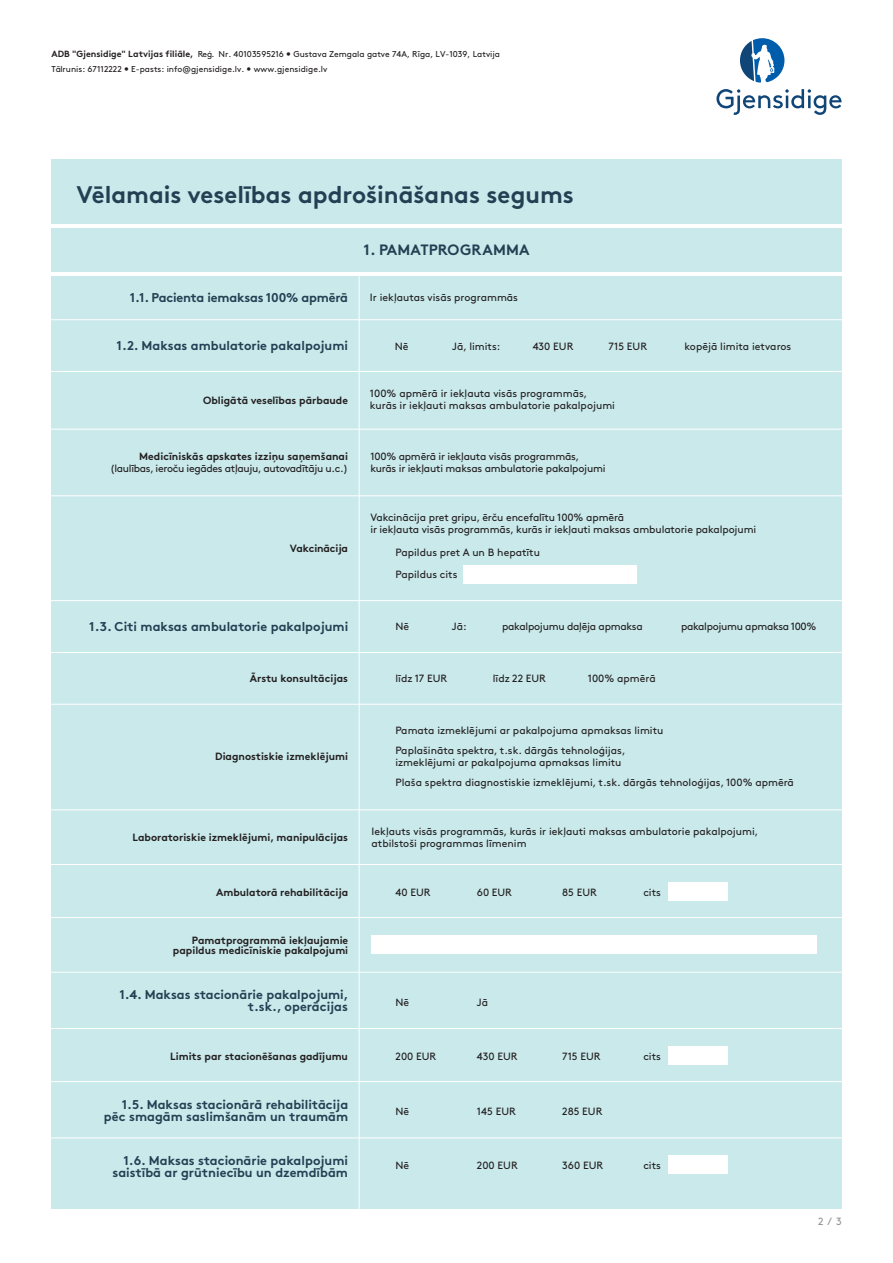
<style>
.page{position:relative;width:893px;height:1263px;background:#fff}
.page>*{position:absolute;margin:0;border:0;box-sizing:border-box;transform-origin:0 0}
.t1{font:700 24px "Gjen Brown OT";color:#243f53}
.t2{font:700 15px "Gjen Brown OT";letter-spacing:.01em;color:#243f53}
.t3{font:700 12.75px/12px "Gjen Brown OT";color:#243f53;text-align:right}
.t4{font:10.5px/12px "Gjen Brown OT";color:#231f20}
.t5{font:700 10.5px/10.5px "Gjen Brown OT";color:#231f20;text-align:right}
.t6{font:10.5px/12px "Gjen Brown OT";letter-spacing:-.02em;color:#231f20}
.t7{font:10.5px "Gjen Brown OT";letter-spacing:-.03em;color:#231f20}
.t8{font:10.5px "Gjen Brown OT";letter-spacing:-.025em;color:#231f20}
.t9{font:10.5px "Gjen Brown OT";color:#939598}
.t10{font:8.55px/15.3px "Gjen Brown OT";color:#231f20}
.s1{font-weight:700;font-size:9px}
</style>
<div class="page">
<svg style="left:716px;top:89px;width:125px;height:26px"></svg>
<svg style="left:740px;top:38px;width:44px;height:45px"></svg>
<div style="left:51px;top:159px;width:791px;height:1050px;background:#c9e9eb"></div>
<hr style="left:0;top:272px;width:893px;height:4px;background:#fff">
<hr style="left:0;top:224px;width:893px;height:3px;background:#fff">
<div style="left:463px;top:565px;width:174px;height:18px;background:#fff"></div>
<div style="left:668px;top:882px;width:60px;height:18px;background:#fff"></div>
<div style="left:668px;top:1046px;width:60px;height:18px;background:#fff"></div>
<div style="left:668px;top:1155px;width:60px;height:18px;background:#fff"></div>
<hr style="left:359px;top:274px;width:1px;height:989px;background:#fff">
<div style="left:371px;top:936px;width:446px;height:18px;background:#fff"></div>
<hr style="left:0;top:319px;width:893px;height:1px;background:#fff">
<hr style="left:0;top:371px;width:893px;height:1px;background:#fff">
<hr style="left:0;top:429px;width:893px;height:1px;background:#fff">
<hr style="left:0;top:495px;width:893px;height:1px;background:#fff">
<hr style="left:0;top:600px;width:893px;height:1px;background:#fff">
<hr style="left:0;top:652px;width:893px;height:1px;background:#fff">
<hr style="left:0;top:704px;width:893px;height:1px;background:#fff">
<hr style="left:0;top:810px;width:893px;height:1px;background:#fff">
<hr style="left:0;top:864px;width:893px;height:1px;background:#fff">
<hr style="left:0;top:917px;width:893px;height:1px;background:#fff">
<hr style="left:0;top:972px;width:893px;height:1px;background:#fff">
<hr style="left:0;top:1028px;width:893px;height:1px;background:#fff">
<hr style="left:0;top:1081px;width:893px;height:1px;background:#fff">
<hr style="left:0;top:1138px;width:893px;height:1px;background:#fff">
<p class="t10" style="left:51px;top:46px;width:450px"><span class="s1">ADB "Gjensidige" Latvijas filiāle,</span> Reģ. Nr. 40103595216 • Gustava Zemgala gatve 74A, Rīga, LV-1039, Latvija<br>Tālrunis: 67112222 • E-pasts: info@gjensidige.lv. • www.gjensidige.lv</p>
<h1 class="t1" style="left:77px;top:175px;width:499px">Vēlamais veselības apdrošināšanas segums</h1>
<h2 class="t2" style="left:364px;top:238px;width:167px">1. PAMATPROGRAMMA</h2>
<p class="t3" style="left:130px;top:291px;width:220px">1.1. Pacienta iemaksas 100% apmērā</p>
<p class="t4" style="left:370px;top:290px;width:150px">Ir iekļautas visās programmās</p>
<p class="t3" style="left:117px;top:338px;width:233px">1.2. Maksas ambulatorie pakalpojumi</p>
<p class="t4" style="left:395px;top:339px;width:15px">Nē</p>
<p class="t4" style="left:452px;top:339px;width:50px">Jā, limits:</p>
<p class="t4" style="left:533px;top:339px;width:42px">430 EUR</p>
<p class="t4" style="left:609px;top:339px;width:40px">715 EUR</p>
<p class="t4" style="left:684px;top:339px;width:108px">kopējā limita ietvaros</p>
<p class="t5" style="left:203px;top:394px;width:146px">Obligātā veselības pārbaude</p>
<p class="t4" style="left:370px;top:386px;width:247px">100% apmērā ir iekļauta visās programmās, kurās ir iekļauti maksas ambulatorie pakalpojumi</p>
<p class="t5" style="left:139px;top:450px;width:210px">Medicīniskās apskates izziņu saņemšanai</p>
<p class="t7" style="left:110px;top:461px;width:239px">(laulības, ieroču iegādes atļauju, autovadītāju u.c.)</p>
<p class="t5" style="left:290px;top:542px;width:60px">Vakcinācija</p>
<p class="t6" style="left:370px;top:450px;width:237px">100% apmērā ir iekļauta visās programmās, kurās ir iekļauti maksas ambulatorie pakalpojumi</p>
<p class="t4" style="left:370px;top:511px;width:387px">Vakcinācija pret gripu, ērču encefalītu 100% apmērā<br>ir iekļauta visās programmās, kurās ir iekļauti maksas ambulatorie pakalpojumi</p>
<p class="t4" style="left:396px;top:540px;width:146px;line-height:22px">Papildus pret A un B hepatītu<br>Papildus cits</p>
<p class="t3" style="left:89px;top:619px;width:260px">1.3. Citi maksas ambulatorie pakalpojumi</p>
<p class="t4" style="left:396px;top:620px;width:15px">Nē</p>
<p class="t4" style="left:452px;top:620px;width:16px">Jā:</p>
<p class="t8" style="left:502px;top:619px;width:142px">pakalpojumu daļēja apmaksa</p>
<p class="t7" style="left:681px;top:619px;width:137px">pakalpojumu apmaksa 100%</p>
<p class="t5" style="left:250px;top:672px;width:100px">Ārstu konsultācijas</p>
<p class="t4" style="left:396px;top:672px;width:53px">līdz 17 EUR</p>
<p class="t4" style="left:493px;top:672px;width:55px">līdz 22 EUR</p>
<p class="t4" style="left:588px;top:672px;width:69px">100% apmērā</p>
<p class="t5" style="left:215px;top:750px;width:134px">Diagnostiskie izmeklējumi</p>
<p class="t4" style="left:396px;top:720px;width:269px;line-height:19.8px">Pamata izmeklējumi ar pakalpojuma apmaksas limitu<br>Paplašināta spektra, t.sk. dārgās tehnoloģijas,</p>
<p class="t4" style="left:396px;top:751px;width:400px;line-height:20px">izmeklējumi ar pakalpojuma apmaksas limitu<br>Plaša spektra diagnostiskie izmeklējumi, t.sk. dārgās tehnoloģijas, 100% apmērā</p>
<p class="t5" style="left:133px;top:831px;width:217px">Laboratoriskie izmeklējumi, manipulācijas</p>
<p class="t4" style="left:372px;top:825px;width:388px">Iekļauts visās programmās, kurās ir iekļauti maksas ambulatorie pakalpojumi, atbilstoši programmas līmenim</p>
<p class="t5" style="left:216px;top:885px;width:134px">Ambulatorā rehabilitācija</p>
<p class="t4" style="left:396px;top:885px;width:37px">40 EUR</p>
<p class="t4" style="left:477px;top:885px;width:37px">60 EUR</p>
<p class="t4" style="left:562px;top:885px;width:36px">85 EUR</p>
<p class="t4" style="left:643px;top:885px;width:19px">cits</p>
<p class="t5" style="left:173px;top:934px;width:177px">Pamatprogrammā iekļaujamie papildus medicīniskie pakalpojumi</p>
<p class="t3" style="left:119px;top:987px;width:231px">1.4. Maksas stacionārie pakalpojumi, t.sk., operācijas</p>
<p class="t4" style="left:396px;top:995px;width:15px">Nē</p>
<p class="t4" style="left:477px;top:995px;width:13px">Jā</p>
<p class="t5" style="left:170px;top:1049px;width:179px">Limits par stacionēšanas gadījumu</p>
<p class="t4" style="left:396px;top:1049px;width:42px">200 EUR</p>
<p class="t4" style="left:477px;top:1049px;width:42px">430 EUR</p>
<p class="t4" style="left:562px;top:1049px;width:40px">715 EUR</p>
<p class="t4" style="left:643px;top:1049px;width:19px">cits</p>
<p class="t3" style="left:104px;top:1097px;width:246px">1.5. Maksas stacionārā rehabilitācija pēc smagām saslimšanām un traumām</p>
<p class="t4" style="left:396px;top:1104px;width:15px">Nē</p>
<p class="t4" style="left:477px;top:1104px;width:40px">145 EUR</p>
<p class="t4" style="left:562px;top:1104px;width:42px">285 EUR</p>
<p class="t3" style="left:113px;top:1153px;width:237px">1.6. Maksas stacionārie pakalpojumi saistībā ar grūtniecību un dzemdībām</p>
<p class="t4" style="left:396px;top:1158px;width:15px">Nē</p>
<p class="t4" style="left:477px;top:1158px;width:42px">200 EUR</p>
<p class="t4" style="left:562px;top:1158px;width:42px">360 EUR</p>
<p class="t4" style="left:643px;top:1158px;width:19px">cits</p>
<p class="t9" style="left:818px;top:1213px;width:25px">2 / 3</p>
</div>
